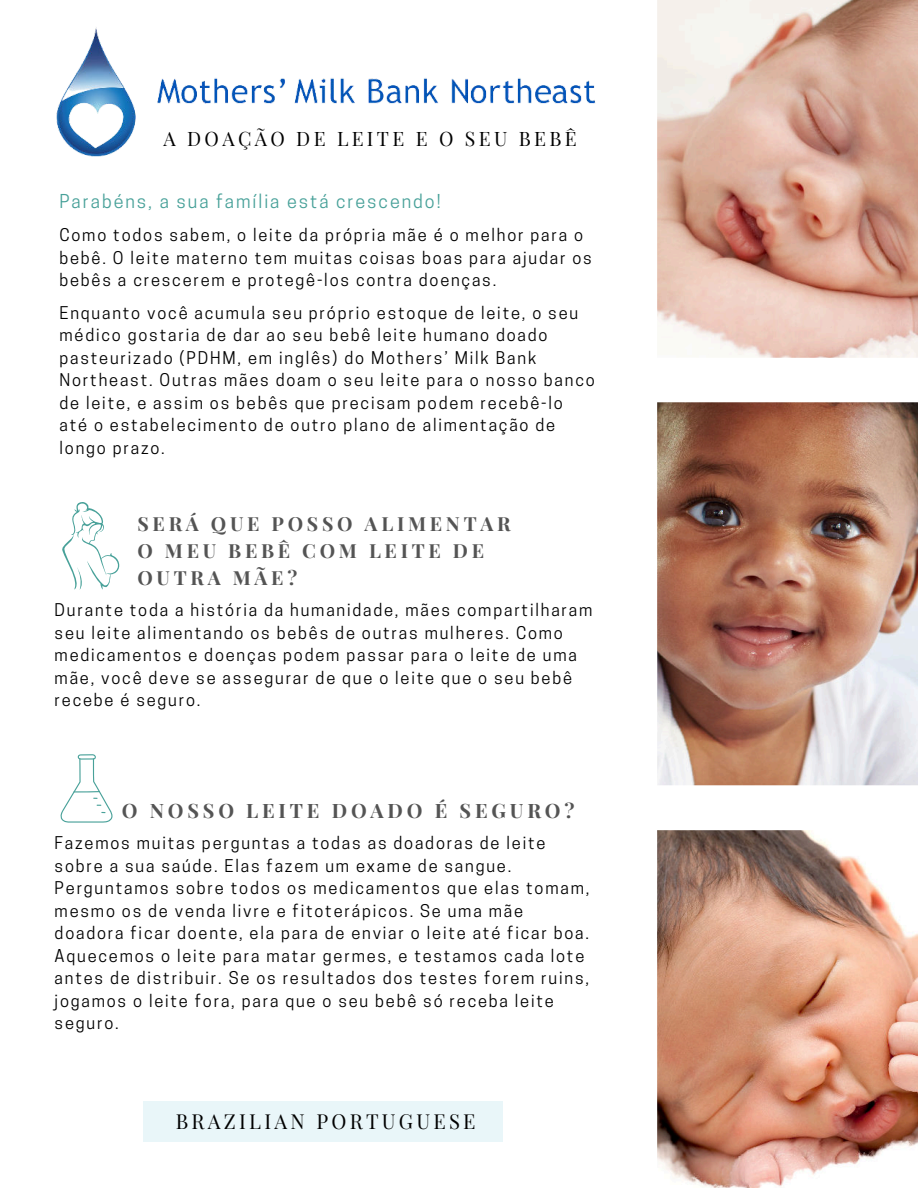
<style>
.page{position:relative;width:918px;height:1188px;background:#fff}
.page>*{position:absolute;margin:0;border:0;box-sizing:border-box;transform-origin:0 0}
.t1{font:20.25px "Playfair Display";letter-spacing:.16em;color:#000}
.t2{font:700 19.8px "Playfair Display";letter-spacing:.19em;color:#545454}
.t3{font:700 19.5px/27px "Playfair Display";letter-spacing:.19em;color:#545454}
.t4{font:19.5px "Playfair Display";letter-spacing:.17em;color:#000}
.t5{font:18px "Cooper Hewitt";letter-spacing:.11em;color:#48a199}
.t6{font:16.5px/22.5px "Cooper Hewitt";letter-spacing:.11em;color:#000}
</style>
<div class="page">
<svg style="left:657px;top:0;width:261px;height:358px;background:#dbb3a4"></svg>
<img style="left:657px;top:830px;width:261px;height:358px">
<img style="left:657px;top:402px;width:261px;height:384px">
<img style="left:56px;top:27px;width:540px;height:130px">
<svg style="left:62px;top:502px;width:58px;height:88px"></svg>
<svg style="left:60px;top:754px;width:53px;height:69px"></svg>
<div style="left:144px;top:1102px;width:359px;height:40px;background:#e9f6f9"></div>
<p class="t4" style="left:163px;top:123px;width:415px">A DOAÇÃO DE LEITE E O SEU BEBÊ</p>
<p class="t5" style="left:59px;top:191px;width:383px">Parabéns, a sua família está crescendo!</p>
<p class="t6" style="left:60px;top:224px;width:534px">Como todos sabem, o leite da própria mãe é o melhor para o bebê. O leite materno tem muitas coisas boas para ajudar os bebês a crescerem e protegê-los contra doenças.</p>
<p class="t6" style="left:60px;top:301px;width:537px">Enquanto você acumula seu próprio estoque de leite, o seu médico gostaria de dar ao seu bebê leite humano doado pasteurizado (PDHM, em inglês) do Mothers’ Milk Bank Northeast. Outras mães doam o seu leite para o nosso banco de leite, e assim os bebês que precisam podem recebê-lo<br>até o estabelecimento de outro plano de alimentação de longo prazo.</p>
<p class="t3" style="left:137px;top:509px;width:375px">SERÁ QUE POSSO ALIMENTAR<br>O MEU BEBÊ COM LEITE DE<br>OUTRA MÃE?</p>
<p class="t6" style="left:55px;top:599px;width:539px">Durante toda a história da humanidade, mães compartilharam seu leite alimentando os bebês de outras mulheres. Como medicamentos e doenças podem passar para o leite de uma mãe, você deve se assegurar de que o leite que o seu bebê recebe é seguro.</p>
<p class="t2" style="left:122px;top:795px;width:454px">O NOSSO LEITE DOADO É SEGURO?</p>
<p class="t6" style="left:55px;top:832px;width:536px">Fazemos muitas perguntas a todas as doadoras de leite sobre a sua saúde. Elas fazem um exame de sangue.<br>Perguntamos sobre todos os medicamentos que elas tomam, mesmo os de venda livre e fitoterápicos. Se uma mãe doadora ficar doente, ela para de enviar o leite até ficar boa.<br>Aquecemos o leite para matar germes, e testamos cada lote antes de distribuir. Se os resultados dos testes forem ruins, jogamos o leite fora, para que o seu bebê só receba leite seguro.</p>
<p class="t1" style="left:176px;top:1106px;width:301px">BRAZILIAN PORTUGUESE</p>
</div>
